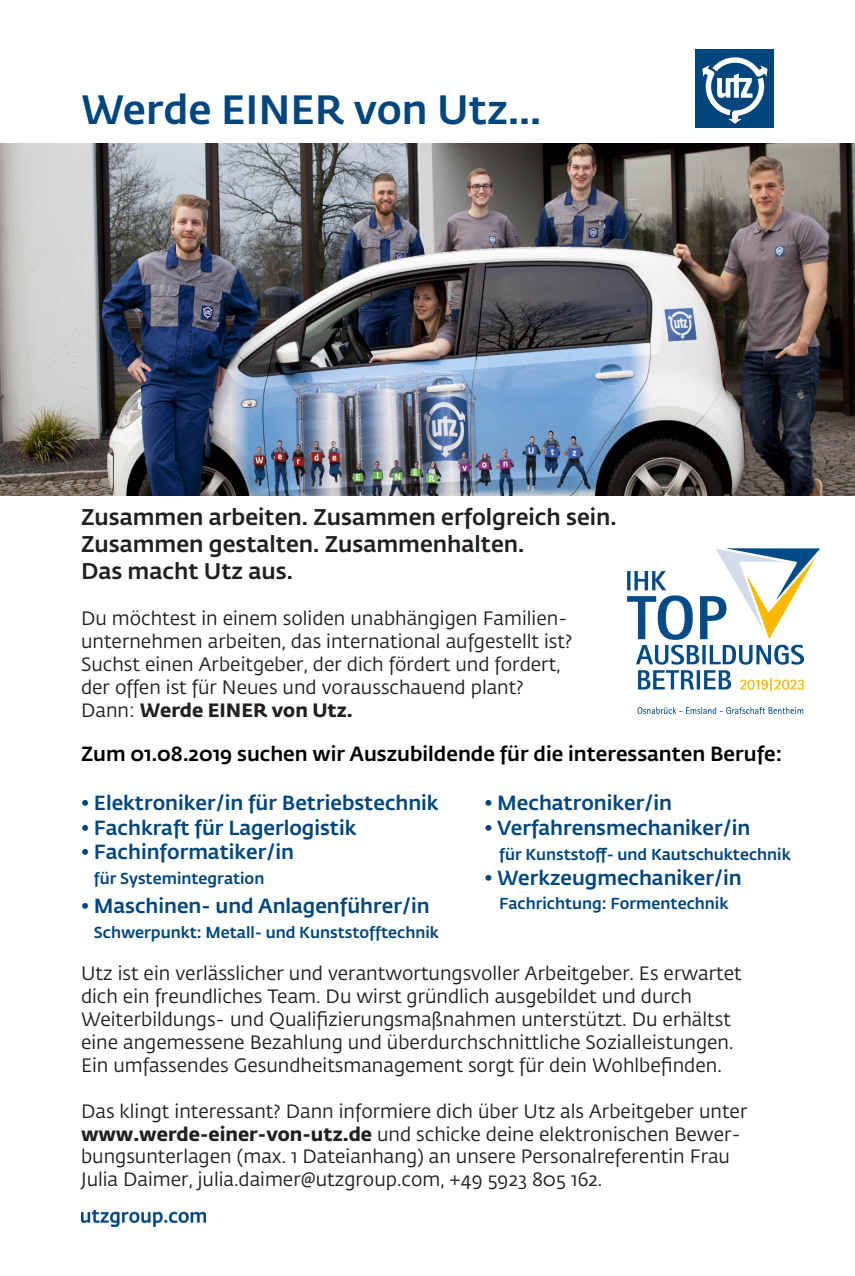
<style>
.page{position:relative;width:855px;height:1276px;background:#fff}
.page>*{position:absolute;margin:0;border:0;box-sizing:border-box;transform-origin:0 0}
.t1{font:500 40.5px "Fedra Sans Pro";color:#00467e}
.t2{font:500 22.5px/27px "Fedra Sans Pro";color:#231f20}
.t3{font:500 20.25px "Fedra Sans Pro";color:#00467e}
.t4{font:500 20.25px "Fedra Sans Pro";color:#000}
.t5{font:19.12px/22.9px "Fedra Sans Pro";color:#231f20}
.t6{font:500 15.75px "Fedra Sans Pro";color:#00467e}
.s1{font-weight:700}
</style>
<div class="page">
<img style="left:0;top:144px;width:855px;height:351px">
<div style="left:695px;top:49px;width:79px;height:79px;background:#00467e"></div>
<svg style="left:702px;top:57px;width:65px;height:67px"></svg>
<img style="left:81px;top:1210px;width:125px;height:16px">
<img style="left:627px;top:548px;width:194px;height:166px">
<p class="t1" style="left:81px;top:79px;width:461px">Werde EINER von Utz...</p>
<p class="t2" style="left:81px;top:502px;width:537px">Zusammen arbeiten. Zusammen erfolgreich sein.<br>Zusammen gestalten. Zusammenhalten.<br>Das macht Utz aus.</p>
<p class="t5" style="left:81px;top:606px;width:493px">Du möchtest in einem soliden unabhängigen Familien&shy;unternehmen arbeiten, das international aufgestellt ist?<br>Suchst einen Arbeitgeber, der dich fördert und fordert, der offen ist für Neues und vorausschauend plant?<br>Dann: <span class="s1">Werde EINER von Utz.</span></p>
<p class="t4" style="left:81px;top:738px;width:702px">Zum 01.08.2019 suchen wir Auszubildende für die interessanten Berufe:</p>
<p class="t3" style="left:82px;top:787px;width:358px">• Elektroniker/in für Betriebstechnik</p>
<p class="t3" style="left:82px;top:812px;width:276px">• Fachkraft für Lagerlogistik</p>
<p class="t3" style="left:82px;top:837px;width:214px">• Fachinformatiker/in</p>
<p class="t6" style="left:94px;top:866px;width:172px">für Systemintegration</p>
<p class="t3" style="left:82px;top:890px;width:349px">• Maschinen- und Anlagenführer/in</p>
<p class="t6" style="left:94px;top:920px;width:346px">Schwerpunkt: Metall- und Kunststofftechnik</p>
<p class="t3" style="left:485px;top:788px;width:188px">• Mechatroniker/in</p>
<p class="t3" style="left:485px;top:812px;width:267px">• Verfahrensmechaniker/in</p>
<p class="t6" style="left:499px;top:842px;width:293px">für Kunststoff- und Kautschuktechnik</p>
<p class="t3" style="left:485px;top:862px;width:258px">• Werkzeugmechaniker/in</p>
<p class="t6" style="left:499px;top:892px;width:231px">Fachrichtung: Formentechnik</p>
<p class="t5" style="left:81px;top:961px;width:662px">Utz ist ein verlässlicher und verantwortungsvoller Arbeitgeber. Es erwartet dich ein freundliches Team. Du wirst gründlich ausgebildet und durch Weiterbildungs- und Qualifizierungsmaßnahmen unterstützt. Du erhältst eine angemessene Bezahlung und überdurchschnittliche Sozialleistungen.<br>Ein umfassendes Gesundheitsmanagement sorgt für dein Wohlbefinden.</p>
<p class="t5" style="left:81px;top:1098px;width:668px">Das klingt interessant? Dann informiere dich über Utz als Arbeitgeber unter <span class="s1">www.werde-einer-von-utz.de</span> und schicke deine elektronischen Bewer&shy;bungsunterlagen (max. 1 Dateianhang) an unsere Personalreferentin Frau Julia Daimer, julia.daimer@utzgroup.com, +49 5923 805 162.</p>
</div>
